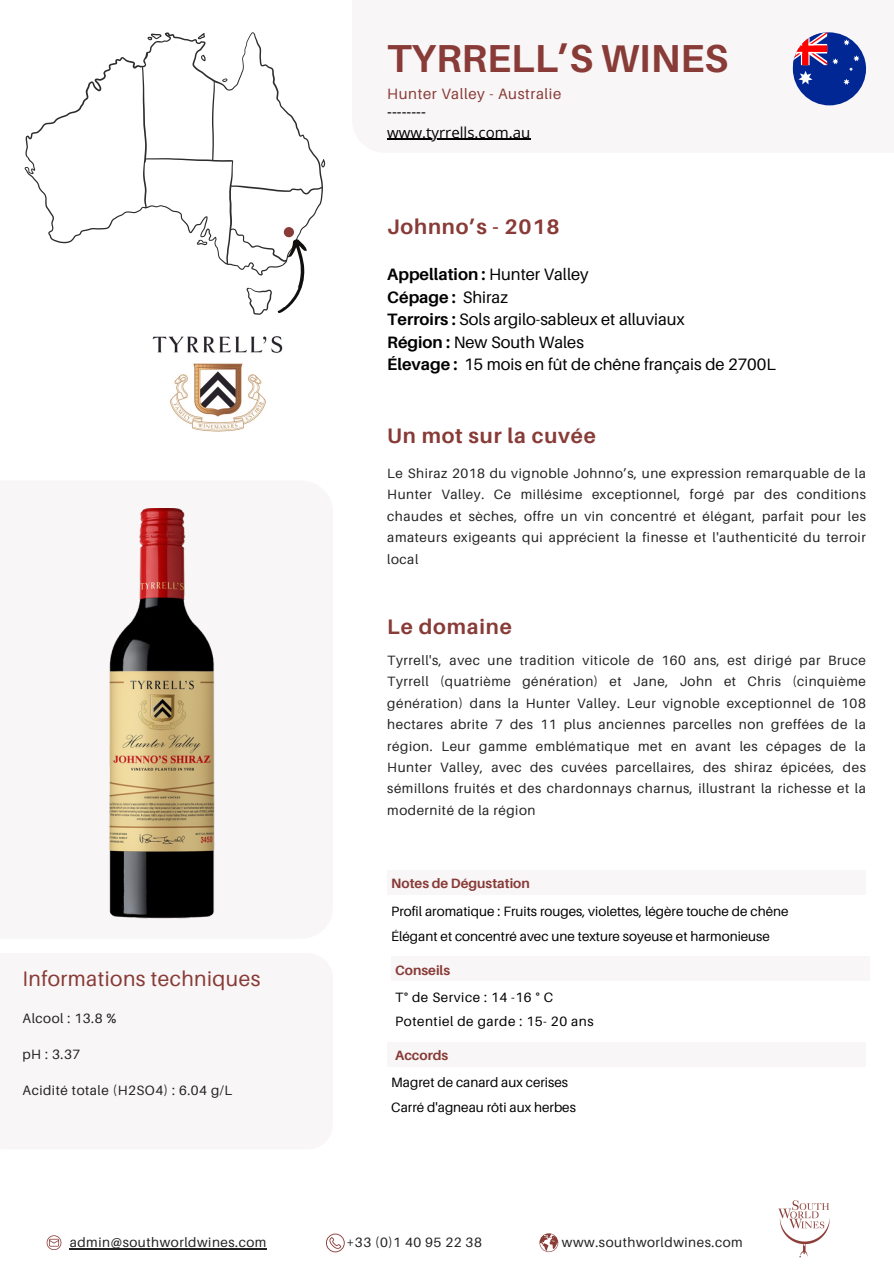
<style>
.page{position:relative;width:894px;height:1264px;background:#fff}
.page>*{position:absolute;margin:0;border:0;box-sizing:border-box;transform-origin:0 0}
.t1{font:700 39px "Aileron";color:#883b37}
.t2{font:700 21px "Aileron";letter-spacing:.04em;color:#883b37}
.t3{font:21px "Aileron";letter-spacing:.02em;color:#883b37}
.t4{font:16.5px/22.5px "Aileron";color:#000}
.t5{font:15px "Open Sans";color:#000}
.t6{font:15px "Aileron";letter-spacing:.04em;color:#883b37}
.t7{font:13.5px/21.3px "Aileron";letter-spacing:.04em;color:#222;text-align:justify}
.t8{font:13.5px "Aileron";color:#000}
.t9{font:13.5px "Aileron";letter-spacing:.04em;color:#000}
.t10{font:700 13.5px "Aileron";color:#883b37}
.s1{font-weight:700}
</style>
<div class="page">
<div style="left:352px;top:0;width:541px;height:153px;background:#f9f6f7"></div>
<div style="left:387px;top:870px;width:478px;height:25px;background:#f8f6f7"></div>
<div style="left:387px;top:1041px;width:478px;height:25px;background:#f8f6f7"></div>
<div style="left:391px;top:956px;width:478px;height:24px;background:#f8f6f7"></div>
<svg style="left:539px;top:1233px;width:19px;height:18px"></svg>
<hr style="left:70px;top:1248px;width:197px;height:1px;background:#222">
<svg style="left:326px;top:1233px;width:18px;height:19px"></svg>
<img style="left:778px;top:1200px;width:52px;height:58px">
<svg style="left:47px;top:1235px;width:14px;height:14px"></svg>
<hr style="left:387px;top:139px;width:143px;height:1px;background:#000">
<svg style="left:792px;top:32px;width:73px;height:73px"></svg>
<img style="left:108px;top:509px;width:107px;height:409px">
<svg style="left:323px;top:159px;width:2px;height:8px"></svg>
<svg style="left:25px;top:32px;width:298px;height:238px"></svg>
<div style="left:284px;top:227px;width:10px;height:10px;background:#883b37;border-radius:50%"></div>
<svg style="left:246px;top:238px;width:64px;height:77px"></svg>
<img style="left:152px;top:336px;width:131px;height:96px">
<h2 class="t1" style="left:387px;top:34px;width:342px">TYRRELL’S WINES</h2>
<h4 class="t6" style="left:387px;top:84px;width:175px">Hunter Valley - Australie</h4>
<h4 class="t5" style="left:387px;top:101px;width:40px">--------</h4>
<h2 class="t5" style="left:387px;top:122px;width:144px">www.tyrrells.com.au</h2>
<p class="t2" style="left:387px;top:213px;width:174px">Johnno’s - 2018</p>
<p class="t4" style="left:387px;top:263px;width:390px"><span class="s1">Appellation :</span> Hunter Valley<br><span class="s1">Cépage :</span> Shiraz<br><span class="s1">Terroirs :</span> Sols argilo-sableux et alluviaux<br><span class="s1">Région :</span> New South Wales<br><span class="s1">Élevage :</span> 15 mois en fût de chêne français de 2700L</p>
<h5 class="t2" style="left:387px;top:423px;width:210px">Un mot sur la cuvée</h5>
<p class="t7" style="left:387px;top:462px;width:480px">Le Shiraz 2018 du vignoble Johnno’s, une expression remarquable de la Hunter Valley. Ce millésime exceptionnel, forgé par des conditions chaudes et sèches, offre un vin concentré et élégant, parfait pour les amateurs exigeants qui apprécient la finesse et l'authenticité du terroir local</p>
<p class="t2" style="left:387px;top:614px;width:126px">Le domaine</p>
<p class="t7" style="left:387px;top:649px;width:480px">Tyrrell's, avec une tradition viticole de 160 ans, est dirigé par Bruce Tyrrell (quatrième génération) et Jane, John et Chris (cinquième génération) dans la Hunter Valley. Leur vignoble exceptionnel de 108 hectares abrite 7 des 11 plus anciennes parcelles non greffées de la région. Leur gamme emblématique met en avant les cépages de la Hunter Valley, avec des cuvées parcellaires, des shiraz épicées, des sémillons fruités et des chardonnays charnus, illustrant la richesse et la modernité de la région</p>
<p class="t3" style="left:22px;top:966px;width:239px">Informations techniques</p>
<p class="t7" style="left:22px;top:1007px;width:95px">Alcool : 13.8 %</p>
<h5 class="t7" style="left:22px;top:1043px;width:59px">pH : 3.37</h5>
<p class="t7" style="left:22px;top:1079px;width:211px">Acidité totale (H2SO4) : 6.04 g/L</p>
<p class="t10" style="left:391px;top:874px;width:140px">Notes de Dégustation</p>
<p class="t8" style="left:391px;top:902px;width:399px">Profil aromatique : Fruits rouges, violettes, légère touche de chêne</p>
<p class="t8" style="left:391px;top:927px;width:380px">Élégant et concentré avec une texture soyeuse et harmonieuse</p>
<p class="t10" style="left:395px;top:961px;width:56px">Conseils</p>
<p class="t9" style="left:395px;top:988px;width:159px">T° de Service : 14 -16 ° C</p>
<p class="t9" style="left:395px;top:1013px;width:200px">Potentiel de garde : 15- 20 ans</p>
<p class="t10" style="left:395px;top:1046px;width:55px">Accords</p>
<h3 class="t8" style="left:391px;top:1074px;width:178px">Magret de canard aux cerises</h3>
<p class="t8" style="left:391px;top:1098px;width:186px">Carré d'agneau rôti aux herbes</p>
<h1 class="t7" style="left:70px;top:1231px;width:198px">admin@southworldwines.com</h1>
<h1 class="t7" style="left:346px;top:1231px;width:137px">+33 (0)1 40 95 22 38</h1>
<h1 class="t7" style="left:562px;top:1231px;width:182px">www.southworldwines.com</h1>
</div>
